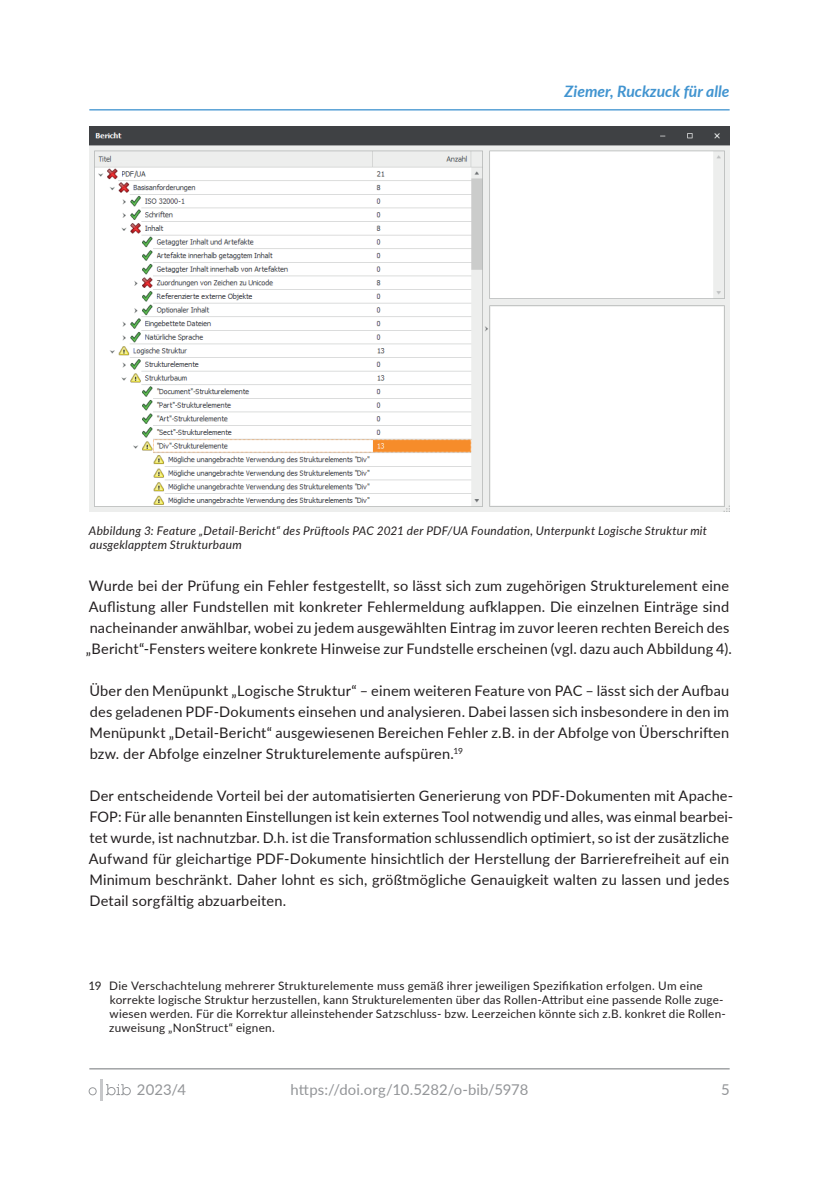
<style>
.page{position:relative;width:819px;height:1191px;background:#fff}
.page>*{position:absolute;margin:0;border:0;box-sizing:border-box;transform-origin:0 0}
.t1{font:italic 700 15.75px "Lato";color:#4194d0}
.t2{font:14.88px "Lato";letter-spacing:.01em;color:#939598}
.paragraph{font:14.53px/21px "Lato";letter-spacing:.01em;color:#231f20}
.t3{font:italic 11.9px/14px "Lato";letter-spacing:.02em;color:#231f20}
.paragraph-2{font:11.72px/14px "Lato";letter-spacing:.02em;color:#231f20}
</style>
<div class="page">
<hr style="left:89px;top:109px;width:640px;height:1px;background:#4194d0">
<hr style="left:89px;top:1068px;width:640px;height:1px;background:#939598">
<hr style="left:100px;top:1079px;width:3px;height:21px;background:#c7c8ca">
<svg style="left:89px;top:1087px;width:8px;height:8px"></svg>
<svg style="left:106px;top:1084px;width:25px;height:11px"></svg>
<img style="left:89px;top:127px;width:640px;height:385px">
<p class="t1" style="left:564px;top:80px;width:166px">Ziemer, Ruckzuck für alle</p>
<p class="t3" style="left:89px;top:523px;width:619px">Abbildung 3: Feature „Detail-Bericht“ des Prüftools PAC 2021 der PDF/UA Foundation, Unterpunkt Logische Struktur mit ausgeklapptem Strukturbaum</p>
<p class="paragraph" style="left:86px;top:575px;width:647px">Wurde bei der Prüfung ein Fehler festgestellt, so lässt sich zum zugehörigen Strukturelement eine Auflistung aller Fundstellen mit konkreter Fehlermeldung aufklappen. Die einzelnen Einträge sind nacheinander anwählbar, wobei zu jedem ausgewählten Eintrag im zuvor leeren rechten Bereich des „Bericht“-Fensters weitere konkrete Hinweise zur Fundstelle erscheinen (vgl. dazu auch Abbildung 4).</p>
<p class="paragraph" style="left:89px;top:680px;width:641px;text-align:justify">Über den Menüpunkt „Logische Struktur“ – einem weiteren Feature von PAC – lässt sich der Aufbau des geladenen PDF-Dokuments einsehen und analysieren. Dabei lassen sich insbesondere in den im Menüpunkt „Detail-Bericht“ ausgewiesenen Bereichen Fehler z.B. in der Abfolge von Überschriften bzw. der Abfolge einzelner Strukturelemente aufspüren.<sup>19</sup></p>
<p class="paragraph" style="left:89px;top:785px;width:645px">Der entscheidende Vorteil bei der automatisierten Generierung von PDF-Dokumenten mit Apache-FOP: Für alle benannten Einstellungen ist kein externes Tool notwendig und alles, was einmal bearbei&shy;tet wurde, ist nachnutzbar. D.h. ist die Transformation schlussendlich optimiert, so ist der zusätzliche Aufwand für gleichartige PDF-Dokumente hinsichtlich der Herstellung der Barrierefreiheit auf ein Minimum beschränkt. Daher lohnt es sich, größtmögliche Genauigkeit walten zu lassen und jedes Detail sorgfältig abzuarbeiten.</p>
<p class="paragraph-2" style="left:109px;top:978px;width:618px;text-indent:-21px">19 Die Verschachtelung mehrerer Strukturelemente muss gemäß ihrer jeweiligen Spezifikation erfolgen. Um eine korrekte logische Struktur herzustellen, kann Strukturelementen über das Rollen-Attribut eine passende Rolle zuge&shy;wiesen werden. Für die Korrektur alleinstehender Satzschluss- bzw. Leerzeichen könnte sich z.B. konkret die Rollen&shy;zuweisung „NonStruct“ eignen.</p>
<p class="t2" style="left:137px;top:1079px;width:51px">2023/4</p>
<p class="t2" style="left:290px;top:1078px;width:239px">https://doi.org/10.5282/o-bib/5978</p>
<p class="t2" style="left:721px;top:1079px;width:10px">5</p>
</div>
